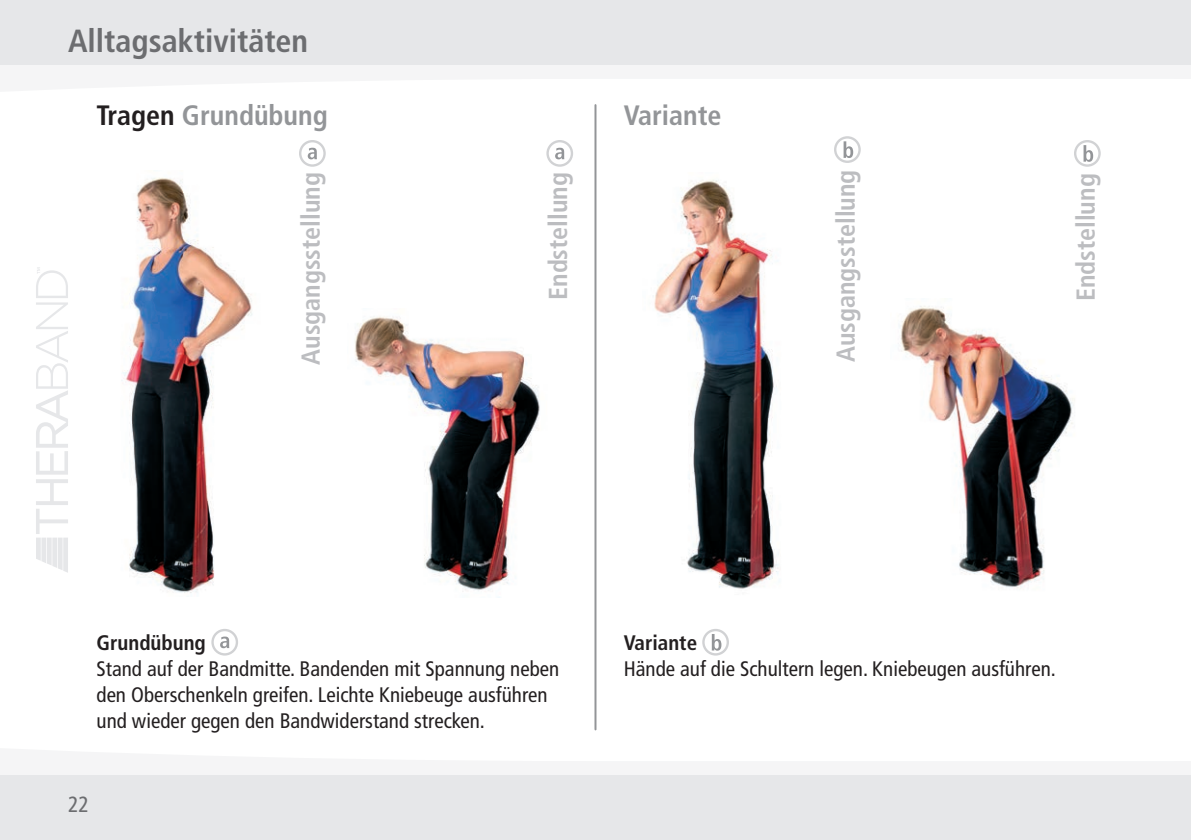
<style>
.page{position:relative;width:1191px;height:840px;background:#fff}
.page>*{position:absolute;margin:0;border:0;box-sizing:border-box;transform-origin:0 0}
.t1{font:700 condensed 32px "Frutiger LT Std";color:#6c6d70}
.t2{font:700 condensed 28px "Frutiger LT Std";color:#939598}
.t3{font:700 condensed 26px "Frutiger LT Std";color:#bcbdc0}
.t4{font:condensed 22px "Frutiger LT Std";color:#6c6d70}
.t5{font:condensed 21px/26px "Frutiger LT Std";color:#231f20}
.t6{font:700 condensed 21px "Frutiger LT Std";color:#231f20}
.s1{color:#231f20}
</style>
<div class="page">
<div style="left:0;top:0;width:1191px;height:65px;background:#e6e7e9"></div>
<div style="left:0;top:65px;width:1191px;height:28px;background:#f5f5f6"></div>
<div style="left:0;top:775px;width:1191px;height:64px;background:#e6e7e9"></div>
<div style="left:0;top:746px;width:1191px;height:28px;background:#f5f5f6"></div>
<svg style="left:36px;top:267px;width:32px;height:305px"></svg>
<img style="left:654px;top:179px;width:125px;height:410px">
<img style="left:121px;top:177px;width:131px;height:416px">
<img style="left:355px;top:316px;width:185px;height:275px">
<hr style="left:594px;top:105px;width:2px;height:624px;background:#939598">
<img style="left:899px;top:306px;width:176px;height:283px">
<svg style="left:212px;top:629px;width:25px;height:25px"></svg>
<div style="left:211px;top:628px;width:27px;height:27px;border:2px solid #d1d2d4;border-radius:50%"></div>
<svg style="left:220px;top:636px;width:9px;height:12px"></svg>
<svg style="left:703px;top:629px;width:25px;height:25px"></svg>
<div style="left:702px;top:628px;width:27px;height:27px;border:2px solid #d1d2d4;border-radius:50%"></div>
<svg style="left:711px;top:633px;width:10px;height:17px"></svg>
<svg style="left:300px;top:141px;width:24px;height:24px"></svg>
<div style="left:299px;top:140px;width:27px;height:27px;border:2px solid #d1d2d4;border-radius:50%"></div>
<svg style="left:308px;top:148px;width:9px;height:11px"></svg>
<svg style="left:547px;top:141px;width:25px;height:24px"></svg>
<div style="left:546px;top:140px;width:27px;height:27px;border:2px solid #d1d2d4;border-radius:50%"></div>
<svg style="left:555px;top:148px;width:9px;height:11px"></svg>
<svg style="left:1075px;top:141px;width:24px;height:24px"></svg>
<div style="left:1074px;top:140px;width:26px;height:27px;border:2px solid #d1d2d4;border-radius:50%"></div>
<svg style="left:1083px;top:145px;width:10px;height:17px"></svg>
<svg style="left:835px;top:137px;width:24px;height:25px"></svg>
<div style="left:834px;top:136px;width:26px;height:27px;border:2px solid #d1d2d4;border-radius:50%"></div>
<svg style="left:843px;top:141px;width:10px;height:17px"></svg>
<h1 class="t1" style="left:68px;top:22px;width:242px">Alltagsaktivitäten</h1>
<h2 class="t2" style="left:96px;top:99px;width:233px"><span class="s1">Tragen</span> Grundübung</h2>
<h2 class="t2" style="left:624px;top:99px;width:99px">Variante</h2>
<p class="t3" style="left:830px;top:362px;width:194px;rotate:-90deg">Ausgangsstellung</p>
<p class="t3" style="left:295px;top:364px;width:194px;rotate:-90deg">Ausgangsstellung</p>
<p class="t3" style="left:542px;top:300px;width:129px;rotate:-90deg">Endstellung</p>
<p class="t3" style="left:1070px;top:301px;width:129px;rotate:-90deg">Endstellung</p>
<p class="t6" style="left:97px;top:629px;width:111px">Grundübung</p>
<p class="t5" style="left:97px;top:655px;width:464px">Stand auf der Bandmitte. Bandenden mit Spannung neben den Oberschenkeln greifen. Leichte Kniebeuge ausführen und wieder gegen den Bandwiderstand strecken.</p>
<p class="t4" style="left:68px;top:790px;width:23px">22</p>
<p class="t6" style="left:624px;top:629px;width:75px">Variante</p>
<p class="t5" style="left:624px;top:655px;width:433px">Hände auf die Schultern legen. Kniebeugen ausführen.</p>
</div>
